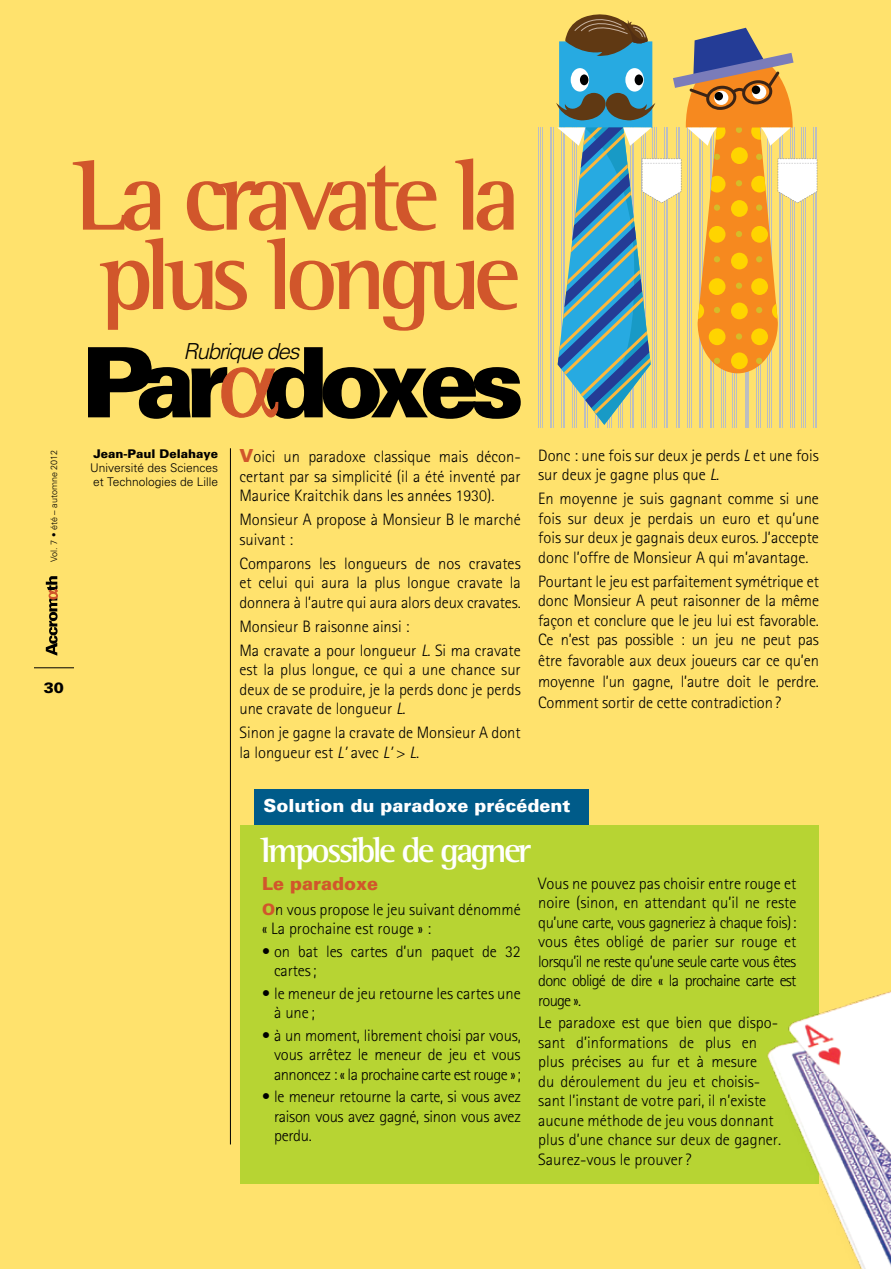
<style>
.page{position:relative;width:891px;height:1269px;background:#ffe26d}
.page>*{position:absolute;margin:0;border:0;box-sizing:border-box;transform-origin:0 0}
.t1{font:700 101.85px/79.3px "Rotis Semi Serif";letter-spacing:-.08em;color:#d1562b}
.t2{font:700 36px "Rotis Semi Serif";letter-spacing:-.08em;color:#fff}
.t3{font:italic 300 22.05px "Univers";letter-spacing:-.06em;color:#000}
.t4{font:900 18px "Univers";color:#fff}
.t5{font:900 18px "Univers";color:#d1562b}
.t6{font:300 16.5px/19.5px "Rotis Sans Serif";color:#000;text-align:justify}
.t7{font:900 15px "Univers";color:#000}
.t8{font:300 12px/14.4px "Univers";color:#000}
.t9{font:900 12px "Univers";color:#000}
.t10{font:300 9px "Univers";color:#000}
.s1{font-family:"Univers";font-weight:900;font-size:18px;color:#d1562b}
.s2{font-style:italic}
.s3{font-family:"Univers";font-weight:900;font-size:15.75px;color:#d1562b}
</style>
<div class="page">
<hr style="left:34px;top:668px;width:40px;height:1px;background:#000">
<svg style="left:46px;top:576px;width:12px;height:80px"></svg>
<svg style="left:89px;top:347px;width:432px;height:72px"></svg>
<div style="left:254px;top:789px;width:334px;height:62px;background:#005b89"></div>
<div style="left:240px;top:826px;width:578px;height:358px;background:#b7d433"></div>
<hr style="left:230px;top:448px;width:1px;height:696px;background:#000">
<hr style="left:676px;top:128px;width:1px;height:300px;background:#bcbec0">
<hr style="left:641px;top:128px;width:1px;height:300px;background:#bcbec0">
<hr style="left:667px;top:128px;width:1px;height:300px;background:#bcbec0">
<hr style="left:745px;top:128px;width:1px;height:300px;background:#bcbec0">
<hr style="left:666px;top:128px;width:1px;height:300px;background:#bcbec0">
<hr style="left:679px;top:128px;width:1px;height:300px;background:#bcbec0">
<hr style="left:643px;top:128px;width:1px;height:300px;background:#bcbec0">
<hr style="left:645px;top:128px;width:1px;height:300px;background:#bcbec0">
<hr style="left:689px;top:128px;width:1px;height:300px;background:#bcbec0">
<hr style="left:652px;top:128px;width:1px;height:300px;background:#bcbec0">
<hr style="left:664px;top:128px;width:1px;height:300px;background:#bcbec0">
<hr style="left:656px;top:128px;width:1px;height:300px;background:#bcbec0">
<hr style="left:654px;top:128px;width:1px;height:300px;background:#bcbec0">
<hr style="left:678px;top:128px;width:1px;height:300px;background:#bcbec0">
<hr style="left:725px;top:128px;width:1px;height:300px;background:#bcbec0">
<hr style="left:732px;top:128px;width:1px;height:300px;background:#bcbec0">
<hr style="left:723px;top:128px;width:1px;height:300px;background:#bcbec0">
<hr style="left:734px;top:128px;width:1px;height:300px;background:#bcbec0">
<hr style="left:721px;top:128px;width:1px;height:300px;background:#bcbec0">
<hr style="left:691px;top:128px;width:1px;height:300px;background:#bcbec0">
<hr style="left:736px;top:128px;width:1px;height:300px;background:#bcbec0">
<hr style="left:700px;top:128px;width:1px;height:300px;background:#bcbec0">
<hr style="left:699px;top:128px;width:1px;height:300px;background:#bcbec0">
<hr style="left:702px;top:128px;width:1px;height:300px;background:#bcbec0">
<hr style="left:710px;top:128px;width:1px;height:300px;background:#bcbec0">
<hr style="left:713px;top:128px;width:1px;height:300px;background:#bcbec0">
<hr style="left:711px;top:128px;width:1px;height:300px;background:#bcbec0">
<hr style="left:687px;top:128px;width:1px;height:300px;background:#bcbec0">
<hr style="left:564px;top:128px;width:1px;height:300px;background:#bcbec0">
<hr style="left:584px;top:128px;width:1px;height:300px;background:#bcbec0">
<hr style="left:572px;top:128px;width:1px;height:300px;background:#bcbec0">
<hr style="left:561px;top:128px;width:1px;height:300px;background:#bcbec0">
<hr style="left:576px;top:128px;width:1px;height:300px;background:#bcbec0">
<hr style="left:574px;top:128px;width:1px;height:300px;background:#bcbec0">
<hr style="left:563px;top:128px;width:1px;height:300px;background:#bcbec0">
<hr style="left:538px;top:128px;width:1px;height:300px;background:#bcbec0">
<hr style="left:542px;top:128px;width:1px;height:300px;background:#bcbec0">
<hr style="left:540px;top:128px;width:1px;height:300px;background:#bcbec0">
<hr style="left:550px;top:128px;width:1px;height:300px;background:#bcbec0">
<hr style="left:553px;top:128px;width:1px;height:300px;background:#bcbec0">
<hr style="left:551px;top:128px;width:1px;height:300px;background:#bcbec0">
<hr style="left:598px;top:128px;width:1px;height:300px;background:#bcbec0">
<hr style="left:620px;top:128px;width:1px;height:300px;background:#bcbec0">
<hr style="left:618px;top:128px;width:1px;height:300px;background:#bcbec0">
<hr style="left:622px;top:128px;width:1px;height:300px;background:#bcbec0">
<hr style="left:632px;top:128px;width:1px;height:300px;background:#bcbec0">
<hr style="left:611px;top:128px;width:1px;height:300px;background:#bcbec0">
<hr style="left:630px;top:128px;width:1px;height:300px;background:#bcbec0">
<hr style="left:597px;top:128px;width:1px;height:300px;background:#bcbec0">
<hr style="left:585px;top:128px;width:1px;height:300px;background:#bcbec0">
<hr style="left:595px;top:128px;width:1px;height:300px;background:#bcbec0">
<hr style="left:587px;top:128px;width:1px;height:300px;background:#bcbec0">
<hr style="left:609px;top:128px;width:1px;height:300px;background:#bcbec0">
<hr style="left:607px;top:128px;width:1px;height:300px;background:#bcbec0">
<hr style="left:633px;top:128px;width:1px;height:300px;background:#bcbec0">
<hr style="left:782px;top:128px;width:1px;height:300px;background:#bcbec0">
<hr style="left:780px;top:128px;width:1px;height:300px;background:#bcbec0">
<hr style="left:746px;top:128px;width:1px;height:300px;background:#bcbec0">
<hr style="left:771px;top:128px;width:1px;height:300px;background:#bcbec0">
<hr style="left:790px;top:128px;width:1px;height:300px;background:#bcbec0">
<hr style="left:792px;top:128px;width:1px;height:300px;background:#bcbec0">
<hr style="left:769px;top:128px;width:1px;height:300px;background:#bcbec0">
<hr style="left:756px;top:128px;width:1px;height:300px;background:#bcbec0">
<hr style="left:758px;top:128px;width:1px;height:300px;background:#bcbec0">
<hr style="left:748px;top:128px;width:1px;height:300px;background:#bcbec0">
<hr style="left:767px;top:128px;width:1px;height:300px;background:#bcbec0">
<hr style="left:760px;top:128px;width:1px;height:300px;background:#bcbec0">
<hr style="left:794px;top:128px;width:1px;height:300px;background:#bcbec0">
<hr style="left:779px;top:128px;width:1px;height:300px;background:#bcbec0">
<hr style="left:801px;top:128px;width:1px;height:300px;background:#bcbec0">
<hr style="left:813px;top:128px;width:1px;height:300px;background:#bcbec0">
<hr style="left:803px;top:128px;width:1px;height:300px;background:#bcbec0">
<hr style="left:805px;top:128px;width:1px;height:300px;background:#bcbec0">
<hr style="left:815px;top:128px;width:1px;height:300px;background:#bcbec0">
<hr style="left:816px;top:128px;width:1px;height:300px;background:#bcbec0">
<svg style="left:556px;top:14px;width:261px;height:411px"></svg>
<img style="left:767px;top:952px;width:124px;height:317px">
<h1 class="t1" style="left:73px;top:155px;width:449px">La cravate la plus longue</h1>
<h3 class="t3" style="left:183px;top:338px;width:118px">Rubrique des</h3>
<p class="t10" style="left:48px;top:562px;width:114px;rotate:-90deg">Vol. 7 • été – automne 2012</p>
<p class="t7" style="left:44px;top:678px;width:22px">30</p>
<p class="t9" style="left:93px;top:446px;width:126px">Jean-Paul Delahaye</p>
<p class="t8" style="left:90px;top:460px;width:130px">Université des Sciences et Technologies de Lille</p>
<p class="t6" style="left:239px;top:447px;width:283px"><span class="s1">V</span>oici un paradoxe classique mais décon&shy;certant par sa simplicité (il a été inventé par Maurice Kraitchik dans les années 1930).</p>
<p class="t6" style="left:239px;top:510px;width:283px">Monsieur A propose à Monsieur B le marché suivant :</p>
<p class="t6" style="left:239px;top:554px;width:283px">Comparons les longueurs de nos cravates et celui qui aura la plus longue cravate la donnera à l’autre qui aura alors deux cravates.</p>
<p class="t6" style="left:239px;top:614px;width:283px;line-height:24px">Monsieur B raisonne ainsi :<br>Ma cravate a pour longueur <span class="s2">L</span>. Si ma cravate</p>
<p class="t6" style="left:239px;top:660px;width:283px">est la plus longue, ce qui a une chance sur deux de se produire, je la perds donc je perds une cravate de longueur <span class="s2">L</span>.</p>
<p class="t6" style="left:239px;top:723px;width:283px">Sinon je gagne la cravate de Monsieur A dont la longueur est <span class="s2">L’</span> avec <span class="s2">L’</span> &gt; <span class="s2">L</span>.</p>
<p class="t6" style="left:538px;top:446px;width:282px">Donc : une fois sur deux je perds <span class="s2">L</span> et une fois sur deux je gagne plus que <span class="s2">L</span>.</p>
<p class="t6" style="left:538px;top:489px;width:282px">En moyenne je suis gagnant comme si une fois sur deux je perdais un euro et qu’une fois sur deux je gagnais deux euros. J’accepte donc l’offre de Monsieur A qui m’avantage.</p>
<p class="t6" style="left:538px;top:572px;width:282px">Pourtant le jeu est parfaitement symétrique et donc Monsieur A peut raisonner de la même façon et conclure que le jeu lui est favorable.<br>Ce n’est pas possible : un jeu ne peut pas</p>
<p class="t6" style="left:538px;top:650px;width:282px;line-height:21px">être favorable aux deux joueurs car ce qu’en moyenne l’un gagne, l’autre doit le perdre.<br>Comment sortir de cette contradiction?</p>
<p class="t4" style="left:263px;top:794px;width:308px">Solution du paradoxe précédent</p>
<h2 class="t2" style="left:260px;top:829px;width:272px">Impossible de gagner</h2>
<p class="t6" style="left:538px;top:874px;width:260px">Vous ne pouvez pas choisir entre rouge et noire (sinon, en attendant qu’il ne reste qu’une carte, vous gagneriez à chaque fois): vous êtes obligé de parier sur rouge et lorsqu’il ne reste qu’une seule carte vous êtes donc obligé de dire « la prochaine carte est rouge ».</p>
<p class="t6" style="left:538px;top:1013px;width:244px;text-align:left">Le paradoxe est que bien que dispo&shy;sant d’informations de plus en plus précises au fur et à mesure<br>du déroulement du jeu et choisis&shy;sant l’instant de votre pari, il n’existe aucune méthode de jeu vous donnant plus d’une chance sur deux de gagner.<br>Saurez-vous le prouver?</p>
<p class="t5" style="left:262px;top:873px;width:117px">Le paradoxe</p>
<p class="t6" style="left:262px;top:900px;width:260px"><span class="s3">O</span>n vous propose le jeu suivant dénommé « La prochaine est rouge » :</p>
<p class="t6" style="left:274px;top:942px;width:248px;text-indent:-12px">• on bat les cartes d’un paquet de 32 cartes;</p>
<p class="t6" style="left:274px;top:984px;width:248px;text-indent:-12px">• le meneur de jeu retourne les cartes une à une ;</p>
<p class="t6" style="left:274px;top:1026px;width:248px;text-indent:-12px">• à un moment, librement choisi par vous, vous arrêtez le meneur de jeu et vous annoncez : « la prochaine carte est rouge »;</p>
<p class="t6" style="left:274px;top:1087px;width:248px;text-indent:-12px">• le meneur retourne la carte, si vous avez raison vous avez gagné, sinon vous avez perdu.</p>
</div>
